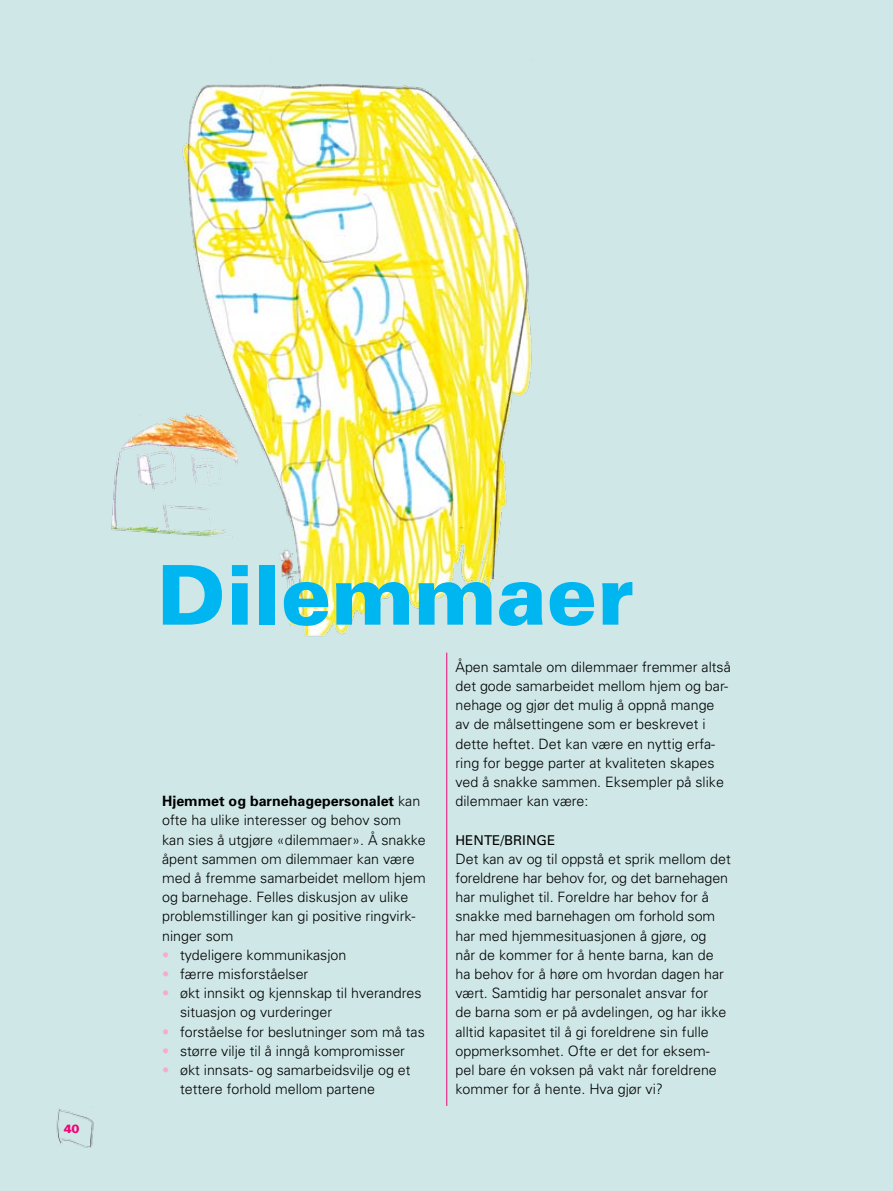
<style>
.page{position:relative;width:893px;height:1191px;background:#cfe7e7}
.page>*{position:absolute;margin:0;border:0;box-sizing:border-box;transform-origin:0 0}
.t1{font:900 82.5px "Univers";color:#00b6f1}
.t2{font:300 14.25px/19.2px "Univers";color:#000}
.t3{font:13.5px "Univers";color:#000}
.t4{font:900 12px "Univers";color:#ed0677}
.s1{font-weight:700}
.s2{color:#f6adcd}
</style>
<div class="page">
<img style="left:111px;top:84px;width:421px;height:553px">
<img style="left:56px;top:1109px;width:38px;height:39px">
<hr style="left:446px;top:652px;width:1px;height:454px;background:#ed0677">
<p class="t4" style="left:64px;top:1121px;width:17px">40</p>
<h1 class="t1" style="left:157px;top:544px;width:478px">Dilemmaer</h1>
<p class="t2" style="left:162px;top:791px;width:265px"><span class="s1">Hjemmet og barnehagepersonalet</span> kan ofte ha ulike interesser og behov som kan sies å utgjøre «dilemmaer». Å snakke åpent sammen om dilemmaer kan være med å fremme samarbeidet mellom hjem og barnehage. Felles diskusjon av ulike problemstillinger kan gi positive ringvirk&shy;ninger som</p>
<p class="t2" style="left:162px;top:944px;width:186px"><span class="s2">•</span> tydeligere kommunikasjon</p>
<p class="t2" style="left:162px;top:964px;width:148px"><span class="s2">•</span> færre misforståelser</p>
<p class="t2" style="left:180px;top:983px;width:243px;text-indent:-18px"><span class="s2">•</span> økt innsikt og kjennskap til hverandres situasjon og vurderinger</p>
<p class="t2" style="left:162px;top:1021px;width:264px"><span class="s2">•</span> forståelse for beslutninger som må tas</p>
<p class="t2" style="left:162px;top:1040px;width:244px"><span class="s2">•</span> større vilje til å inngå kompromisser</p>
<p class="t2" style="left:180px;top:1060px;width:232px;text-indent:-18px"><span class="s2">•</span> økt innsats- og samarbeidsvilje og et tettere forhold mellom partene</p>
<p class="t2" style="left:455px;top:656px;width:277px">Åpen samtale om dilemmaer fremmer altså det gode samarbeidet mellom hjem og bar&shy;nehage og gjør det mulig å oppnå mange av de målsettingene som er beskrevet i dette heftet. Det kan være en nyttig erfa&shy;ring for begge parter at kvaliteten skapes ved å snakke sammen. Eksempler på slike dilemmaer kan være:</p>
<p class="t3" style="left:455px;top:831px;width:101px">HENTE/BRINGE</p>
<p class="t2" style="left:455px;top:848px;width:277px">Det kan av og til oppstå et sprik mellom det foreldrene har behov for, og det barnehagen har mulighet til. Foreldre har behov for å snakke med barnehagen om forhold som har med hjemmesituasjonen å gjøre, og<br>når de kommer for å hente barna, kan de ha behov for å høre om hvordan dagen har vært. Samtidig har personalet ansvar for<br>de barna som er på avdelingen, og har ikke alltid kapasitet til å gi foreldrene sin fulle oppmerksomhet. Ofte er det for eksem&shy;pel bare én voksen på vakt når foreldrene kommer for å hente. Hva gjør vi?</p>
</div>
